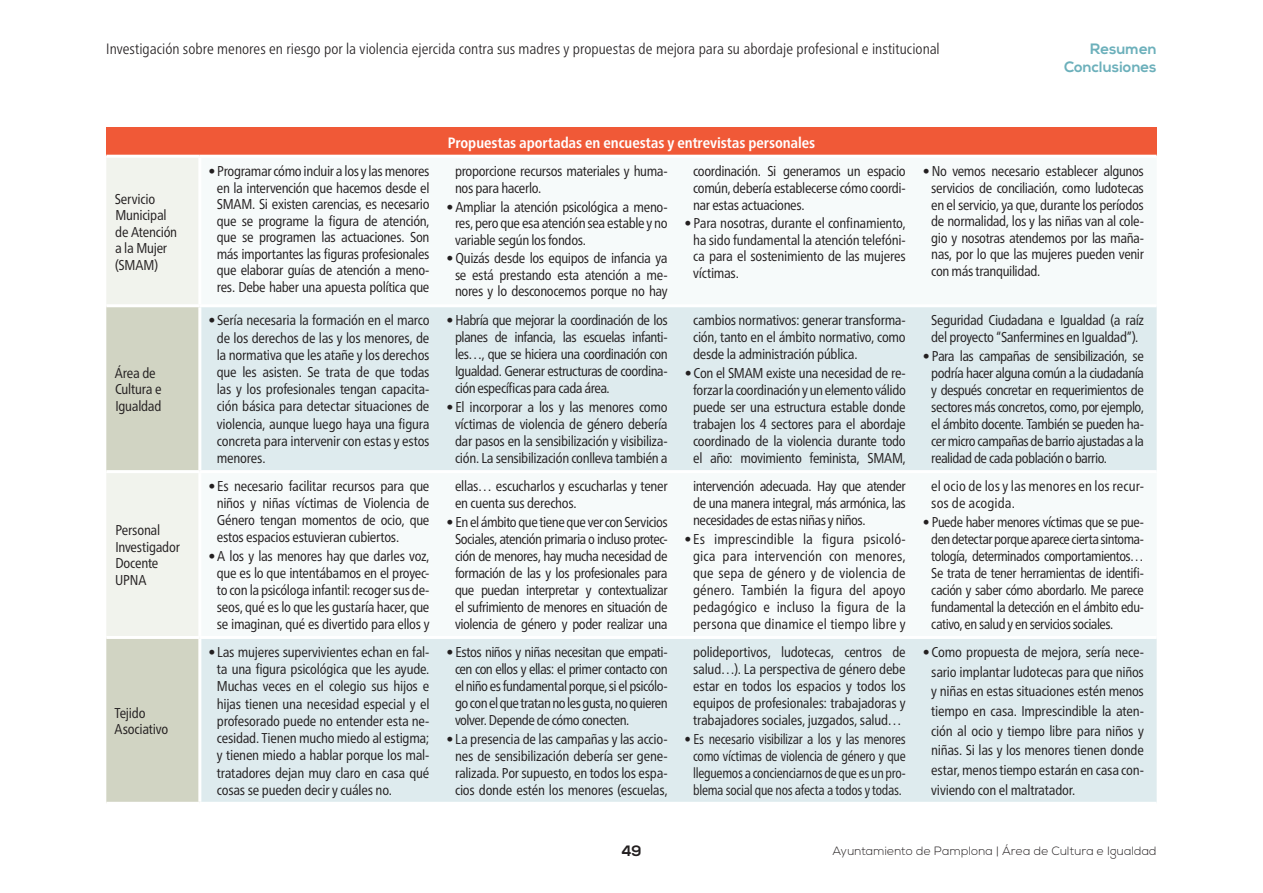
<style>
.page{position:relative;width:1263px;height:893px;background:#fff}
.page>*{position:absolute;margin:0;border:0;box-sizing:border-box;transform-origin:0 0}
.t1{font:300 condensed 15px "Frutiger Neue LT Pro";color:#231f20}
.t2{font:700 condensed 15px "Frutiger Neue LT Pro";letter-spacing:-.005em;color:#fff}
.t3{font:700 15px/18px "Nexa";letter-spacing:.005em;color:#6cb0bb;text-align:right}
.t4{font:700 15px "Nexa";color:#231f20}
.t5{font:condensed 14.25px/17px "Frutiger Neue LT Pro";letter-spacing:-.025em;color:#231f20;text-align:justify}
.t6{font:condensed 14.25px/17px "Frutiger Neue LT Pro";letter-spacing:.005em;color:#231f20;text-align:center}
.t7{font:condensed 14.25px/17px "Frutiger Neue LT Pro";letter-spacing:-.025em;color:#231f20;text-align:center;scale:.93 1}
.t8{font:300 12px "Nexa";letter-spacing:.015em;color:#231f20}
</style>
<div class="page">
<div style="left:106px;top:128px;width:1051px;height:28px;background:#f05937"></div>
<div style="left:106px;top:158px;width:92px;height:146px;background:#f1f3ed"></div>
<svg style="left:106px;top:307px;width:92px;height:495px;background:#dbded1"></svg>
<svg style="left:201px;top:307px;width:956px;height:495px;fill:#deebee"></svg>
<hr style="left:106px;top:155px;width:94px;height:3px;background:#fff">
<hr style="left:200px;top:155px;width:957px;height:3px;background:#fff">
<hr style="left:106px;top:470px;width:94px;height:3px;background:#fff">
<hr style="left:200px;top:470px;width:957px;height:3px;background:#fff">
<hr style="left:106px;top:636px;width:94px;height:3px;background:#fff">
<hr style="left:200px;top:636px;width:957px;height:3px;background:#fff">
<p class="t1" style="left:106px;top:40px;width:835px">Investigación sobre menores en riesgo por la violencia ejercida contra sus madres y propuestas de mejora para su abordaje profesional e institucional</p>
<p class="t3" style="left:1064px;top:40px;width:94px">Resumen<br>Conclusiones</p>
<p class="t5" style="left:115px;top:191px;width:64px;line-height:16.5px;text-align:left">Servicio<br>Municipal de Atención a la Mujer (SMAM)</p>
<p class="t5" style="left:115px;top:364px;width:48px;line-height:16.5px;text-align:left">Área de<br>Cultura e<br>Igualdad</p>
<p class="t5" style="left:115px;top:522px;width:66px;line-height:16.5px;text-align:left">Personal<br>Investigador<br>Docente<br>UPNA</p>
<p class="t5" style="left:114px;top:704px;width:55px;line-height:16.5px">Tejido<br>Asociativo</p>
<p class="t2" style="left:448px;top:134px;width:369px">Propuestas aportadas en encuestas y entrevistas personales</p>
<p class="t5" style="left:208px;top:163px;width:223px;line-height:16.5px;text-align:center">• Programar cómo incluir a los y las menores en la intervención que hacemos desde el SMAM. Si existen carencias, es necesario que se programe la figura de atención, que se programen las actuaciones. Son más importantes las figuras profesionales que elaborar guías de atención a meno&shy;res. Debe haber una apuesta política que</p>
<p class="t5" style="left:455px;top:163px;width:214px;line-height:16.5px">proporcione recursos materiales y huma&shy;nos para hacerlo.</p>
<p class="t5" style="left:455px;top:198px;width:214px;line-height:16.5px;text-indent:-9px">• Ampliar la atención psicológica a meno&shy;res, pero que esa atención sea estable y no variable según los fondos.</p>
<p class="t5" style="left:446px;top:250px;width:223px;line-height:16.5px;text-align:center">• Quizás desde los equipos de infancia ya se está prestando esta atención a me&shy;nores y lo desconocemos porque no hay</p>
<p class="t5" style="left:217px;top:312px;width:214px;text-indent:-9px">• Sería necesaria la formación en el marco de los derechos de las y los menores, de la normativa que les atañe y los derechos que les asisten. Se trata de que todas las y los profesionales tengan capacita&shy;ción básica para detectar situaciones de violencia, aunque luego haya una figura concreta para intervenir con estas y estos menores.</p>
<p class="t5" style="left:455px;top:312px;width:214px;text-indent:-9px">• Habría que mejorar la coordinación de los planes de infancia, las escuelas infanti&shy;les…, que se hiciera una coordinación con Igualdad. Generar estructuras de coordina&shy;ción específicas para cada área.</p>
<p class="t5" style="left:446px;top:399px;width:223px;text-align:center">• El incorporar a los y las menores como víctimas de violencia de género debería dar pasos en la sensibilización y visibiliza&shy;ción. La sensibilización conlleva también a</p>
<p class="t5" style="left:217px;top:478px;width:214px;text-indent:-9px">• Es necesario facilitar recursos para que niños y niñas víctimas de Violencia de Género tengan momentos de ocio, que estos espacios estuvieran cubiertos.</p>
<p class="t5" style="left:208px;top:548px;width:223px;text-align:center">•A los y las menores hay que darles voz, que es lo que intentábamos en el proyec&shy;to con la psicóloga infantil: recoger sus de&shy;seos, qué es lo que les gustaría hacer, que se imaginan, qué es divertido para ellos y</p>
<p class="t5" style="left:455px;top:478px;width:214px">ellas… escucharlos y escucharlas y tener en cuenta sus derechos.</p>
<p class="t5" style="left:446px;top:514px;width:223px;text-align:center">• En el ámbito que tiene que ver con Servicios Sociales, atención primaria o incluso protec&shy;ción de menores, hay mucha necesidad de formación de las y los profesionales para que puedan interpretar y contextualizar el sufrimiento de menores en situación de violencia de género y poder realizar una</p>
<p class="t5" style="left:217px;top:643px;width:214px;text-indent:-9px">• Las mujeres supervivientes echan en fal&shy;ta una figura psicológica que les ayude.<br>Muchas veces en el colegio sus hijos e hijas tienen una necesidad especial y el profesorado puede no entender esta ne&shy;cesidad. Tienen mucho miedo al estigma; y tienen miedo a hablar porque los mal&shy;tratadores dejan muy claro en casa qué cosas se pueden decir y cuáles no.</p>
<p class="t5" style="left:455px;top:643px;width:214px;text-indent:-9px">• Estos niños y niñas necesitan que empati&shy;cen con ellos y ellas: el primer contacto con el niño es fundamental porque, si el psicólo&shy;go con el que tratan no les gusta, no quieren volver. Depende de cómo conecten.</p>
<p class="t5" style="left:446px;top:730px;width:223px;text-align:center">• La presencia de las campañas y las accio&shy;nes de sensibilización debería ser gene&shy;ralizada. Por supuesto, en todos los espa&shy;cios donde estén los menores (escuelas,</p>
<p class="t5" style="left:693px;top:163px;width:214px;line-height:16.5px">coordinación. Si generamos un espacio común, debería establecerse cómo coordi&shy;nar estas actuaciones.</p>
<p class="t5" style="left:693px;top:215px;width:214px;line-height:16.5px;text-indent:-9px">• Para nosotras, durante el confinamiento, ha sido fundamental la atención telefóni&shy;ca para el sostenimiento de las mujeres víctimas.</p>
<p class="t5" style="left:693px;top:312px;width:214px">cambios normativos: generar transforma&shy;ción, tanto en el ámbito normativo, como desde la administración pública.</p>
<p class="t5" style="left:685px;top:365px;width:223px;text-align:center">• Con el SMAM existe una necesidad de re&shy;forzar la coordinación y un elemento válido puede ser una estructura estable donde trabajen los 4 sectores para el abordaje coordinado de la violencia durante todo el año: movimiento feminista, SMAM,</p>
<p class="t5" style="left:693px;top:478px;width:214px">intervención adecuada. Hay que atender de una manera integral, más armónica, las necesidades de estas niñas y niños.</p>
<p class="t6" style="left:685px;top:531px;width:223px">•Es imprescindible la figura psicoló&shy;gica para intervención con menores, que sepa de género y de violencia de género. También la figura del apoyo pedagógico e incluso la figura de la persona que dinamice el tiempo libre y</p>
<p class="t5" style="left:693px;top:643px;width:214px">polideportivos, ludotecas, centros de salud…). La perspectiva de género debe estar en todos los espacios y todos los equipos de profesionales: trabajadoras y trabajadores sociales, juzgados, salud…</p>
<p class="t7" style="left:685px;top:730px;width:239px">• Es necesario visibilizar a los y las menores como víctimas de violencia de género y que lleguemos a concienciarnos de que es un pro&shy;blema social que nos afecta a todos y todas.</p>
<p class="t5" style="left:931px;top:163px;width:214px;line-height:16.5px;text-indent:-9px">• No vemos necesario establecer algunos servicios de conciliación, como ludotecas en el servicio, ya que, durante los períodos de normalidad, los y las niñas van al cole&shy;gio y nosotras atendemos por las maña&shy;nas, por lo que las mujeres pueden venir con más tranquilidad.</p>
<p class="t5" style="left:931px;top:312px;width:214px">Seguridad Ciudadana e Igualdad (a raíz del proyecto “Sanfermines en Igualdad”).</p>
<p class="t5" style="left:931px;top:348px;width:214px;text-indent:-9px">• Para las campañas de sensibilización, se podría hacer alguna común a la ciudadanía y después concretar en requerimientos de sectores más concretos, como, por ejemplo, el ámbito docente. También se pueden ha&shy;cer micro campañas de barrio ajustadas a la realidad de cada población o barrio.</p>
<p class="t6" style="left:931px;top:478px;width:214px;text-align:left">el ocio de los y las menores en los recur&shy;sos de acogida.</p>
<p class="t5" style="left:931px;top:514px;width:214px;text-indent:-9px">• Puede haber menores víctimas que se pue&shy;den detectar porque aparece cierta sintoma&shy;tología, determinados comportamientos… Se trata de tener herramientas de identifi&shy;cación y saber cómo abordarlo. Me parece fundamental la detección en el ámbito edu&shy;cativo, en salud y en servicios sociales.</p>
<p class="t5" style="left:931px;top:642px;width:214px;line-height:19.6px;text-indent:-9px">• Como propuesta de mejora, sería nece&shy;sario implantar ludotecas para que niños y niñas en estas situaciones estén menos tiempo en casa. Imprescindible la aten&shy;ción al ocio y tiempo libre para niños y niñas. Si las y los menores tienen donde estar, menos tiempo estarán en casa con&shy;viviendo con el maltratador.</p>
<p class="t4" style="left:621px;top:842px;width:22px">49</p>
<p class="t8" style="left:833px;top:844px;width:325px">Ayuntamiento de Pamplona | Área de Cultura e Igualdad</p>
</div>
